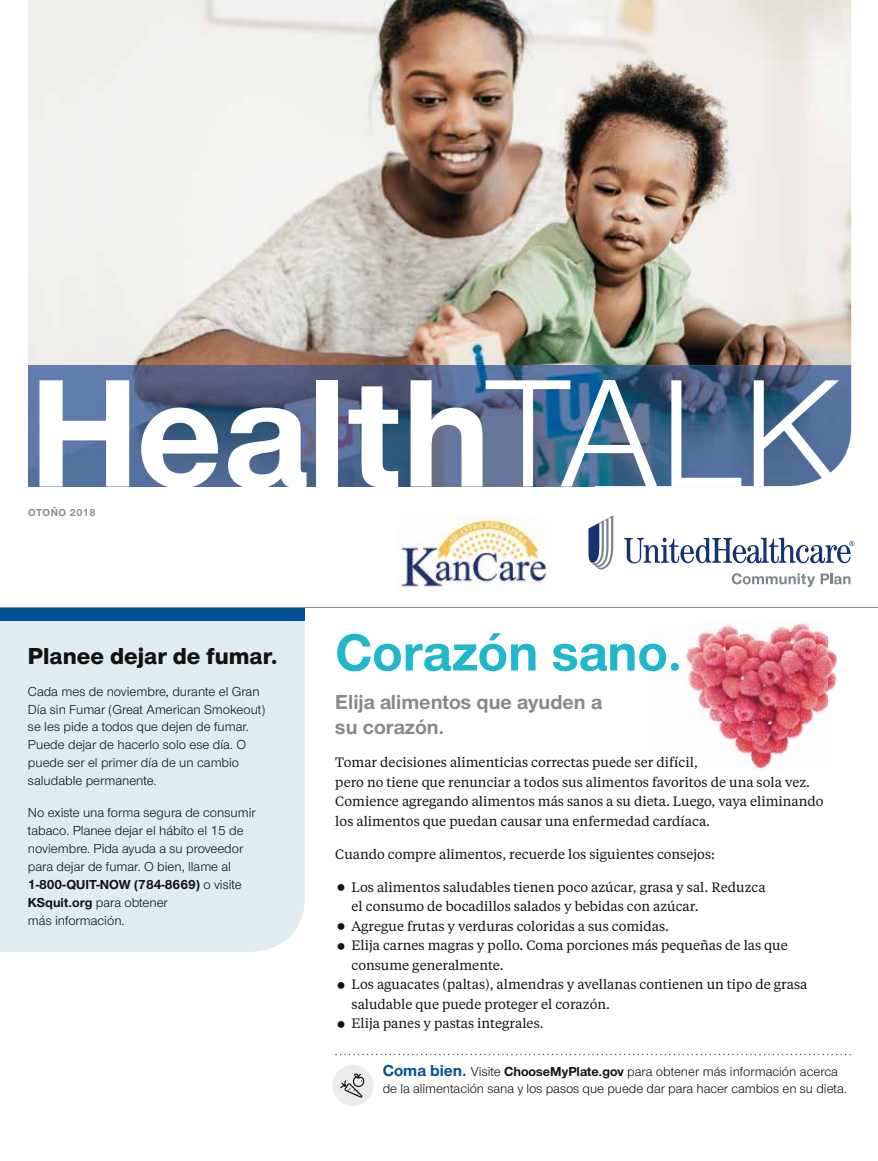
<style>
.page{position:relative;width:878px;height:1161px;background:#fff}
.page>*{position:absolute;margin:0;border:0;box-sizing:border-box;transform-origin:0 0}
.t1{font:700 159.3px "UHC Sans";color:#fff}
.t2{font:700 54px "UHC Sans";color:#1fb7cb}
.t3{font:800 24px "UHC Sans";color:#121212}
.t4{font:700 21px/25.2px "UHC Sans";color:#888a8a}
.t5{font:13.5px/19.5px "UHC Serif Text";color:#121212}
.t6{font:13.5px/18px "UHC Sans";color:#121212}
.t7{font:700 10.5px "UHC Sans";letter-spacing:.05em;color:#888a8a}
.s1{font-weight:400}
.s2{font-weight:700}
.s3{font-weight:700;font-size:16.5px;color:#005195}
</style>
<div class="page">
<svg style="left:624px;top:538px;width:230px;height:25px"></svg>
<svg style="left:588px;top:515px;width:25px;height:55px"></svg>
<svg style="left:731px;top:573px;width:119px;height:14px"></svg>
<img style="left:28px;top:0;width:823px;height:365px">
<img style="left:28px;top:365px;width:823px;height:121px">
<div style="left:0;top:621px;width:305px;height:331px;background:#dfecf1"></div>
<div style="left:0;top:607px;width:305px;height:14px;background:#005195"></div>
<hr style="left:0;top:607px;width:878px;height:1px;background:#888a8a">
<svg style="left:335px;top:1054px;width:515px;height:1px"></svg>
<div style="left:332px;top:1065px;width:41px;height:41px;background:#ebeceb;border-radius:50%"></div>
<svg style="left:340px;top:1074px;width:24px;height:24px"></svg>
<img style="left:683px;top:622px;width:155px;height:149px">
<img style="left:397px;top:515px;width:153px;height:75px">
<h1 class="t1" style="left:29px;top:326px;width:813px">Health<span class="s1">TALK</span></h1>
<p class="t7" style="left:28px;top:505px;width:69px">OTOÑO 2018</p>
<h3 class="t3" style="left:28px;top:639px;width:251px">Planee dejar de fumar.</h3>
<p class="t6" style="left:28px;top:682px;width:239px">Cada mes de noviembre, durante el Gran Día sin Fumar (Great American Smokeout) se les pide a todos que dejen de fumar.<br>Puede dejar de hacerlo solo ese día. O puede ser el primer día de un cambio saludable permanente.</p>
<p class="t6" style="left:28px;top:803px;width:229px">No existe una forma segura de consumir tabaco. Planee dejar el hábito el 15 de noviembre. Pida ayuda a su proveedor para dejar de fumar. O bien, llame al<br><span class="s2">1-800-QUIT-NOW (784-8669)</span> o visite<br><span class="s2">KSquit.org</span> para obtener<br>más información.</p>
<h2 class="t2" style="left:335px;top:616px;width:348px">Corazón sano.</h2>
<h3 class="t4" style="left:335px;top:689px;width:268px">Elija alimentos que ayuden a su corazón.</h3>
<p class="t5" style="left:335px;top:752px;width:489px">Tomar decisiones alimenticias correctas puede ser difícil,<br>pero no tiene que renunciar a todos sus alimentos favoritos de una sola vez.<br>Comience agregando alimentos más sanos a su dieta. Luego, vaya eliminando los alimentos que puedan causar una enfermedad cardíaca.</p>
<p class="t5" style="left:335px;top:844px;width:381px">Cuando compre alimentos, recuerde los siguientes consejos:</p>
<p class="t5" style="left:351px;top:877px;width:457px">Los alimentos saludables tienen poco azúcar, grasa y sal. Reduzca<br>el consumo de bocadillos salados y bebidas con azúcar.<br>Agregue frutas y verduras coloridas a sus comidas.<br>Elija carnes magras y pollo. Coma porciones más pequeñas de las que consume generalmente.<br>Los aguacates (paltas), almendras y avellanas contienen un tipo de grasa saludable que puede proteger el corazón.<br>Elija panes y pastas integrales.</p>
<p class="t6" style="left:382px;top:1062px;width:466px"><span class="s3">Coma bien.</span> Visite <span class="s2">ChooseMyPlate.gov</span> para obtener más información acerca de la alimentación sana y los pasos que puede dar para hacer cambios en su dieta.</p>
</div>
